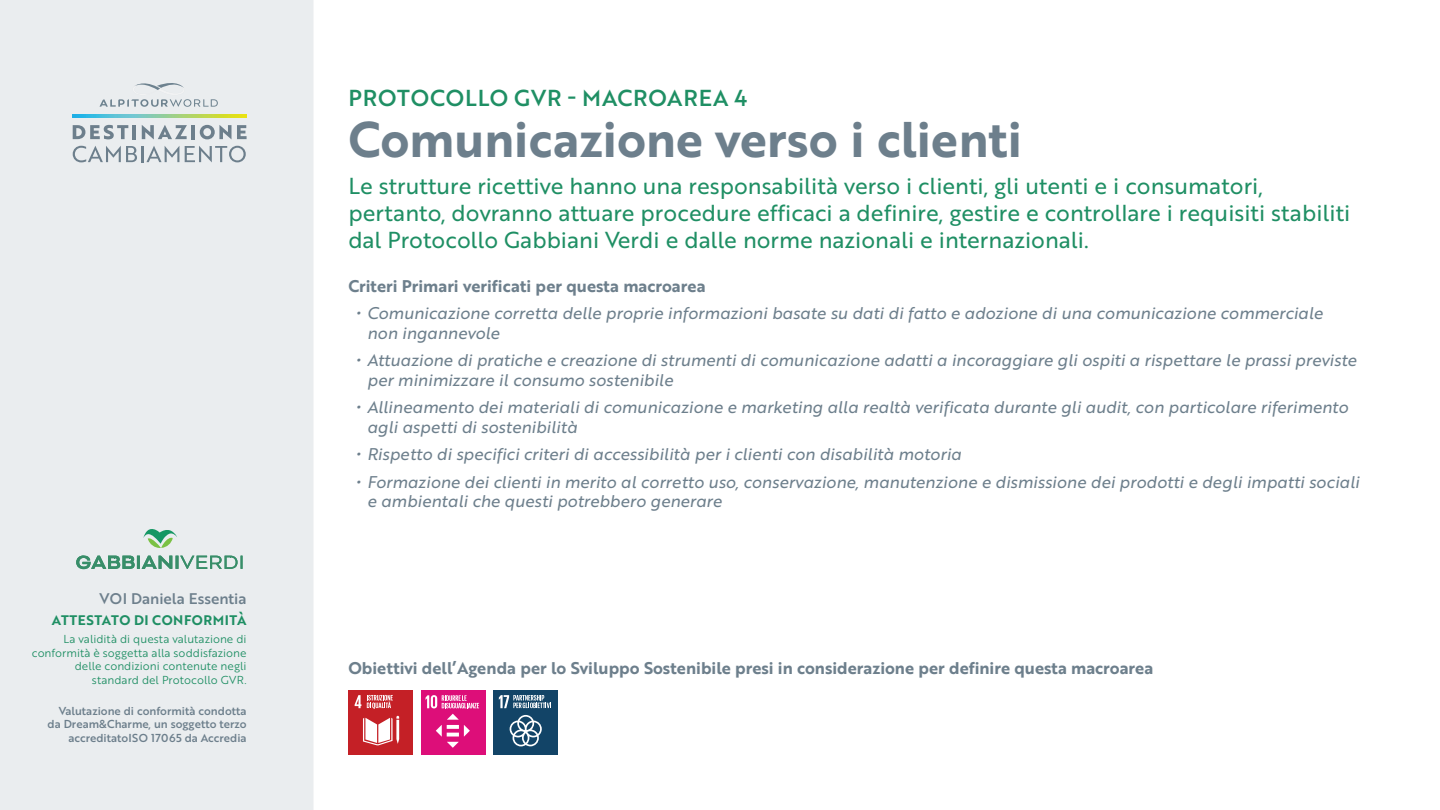
<style>
.page{position:relative;width:1440px;height:810px;background:#fff}
.page>*{position:absolute;margin:0;border:0;box-sizing:border-box;transform-origin:0 0}
.t1{font:48.75px "Brother 1816 Bold";color:#6d7f8c}
.t2{font:22.5px/27px "Brother 1816 Regular";color:#1f8f64}
.t3{font:22.5px "Brother 1816 Medium";letter-spacing:.04em;color:#1f8f64}
.t4{font:16.5px/19.8px "Brother 1816 Regular Italic";color:#6d7f8c}
.t5{font:16.5px "Brother 1816 Bold";color:#6d7f8c}
.t6{font:15px "Brother 1816 Medium";color:#6d7f8c}
.t7{font:13.5px "Brother 1816 Bold";letter-spacing:.04em;color:#1f8f64}
.t8{font:11.25px/13.5px "Brother 1816 Book";color:#1f8f64;text-align:right}
.t9{font:11.25px/13.5px "Brother 1816 Medium";color:#6d7f8c;text-align:right}
</style>
<div class="page">
<div style="left:0;top:0;width:314px;height:810px;background:#eaedef"></div>
<svg style="left:100px;top:83px;width:118px;height:24px;background:#d9dee1"></svg>
<svg style="left:73px;top:115px;width:174px;height:2px"></svg>
<svg style="left:73px;top:125px;width:55px;height:14px"></svg>
<hr style="left:133px;top:125px;width:3px;height:14px;background:#6d7f8c">
<svg style="left:142px;top:125px;width:45px;height:14px"></svg>
<hr style="left:191px;top:125px;width:4px;height:14px;background:#6d7f8c">
<svg style="left:200px;top:125px;width:47px;height:14px"></svg>
<svg style="left:73px;top:146px;width:106px;height:16px;background:#c2c9cf"></svg>
<svg style="left:185px;top:146px;width:61px;height:16px"></svg>
<svg style="left:76px;top:555px;width:167px;height:14px;background:#92bdac"></svg>
<svg style="left:143px;top:529px;width:34px;height:19px"></svg>
<div style="left:348px;top:690px;width:65px;height:65px;background:#c42026"></div>
<svg style="left:355px;top:695px;width:6px;height:13px"></svg>
<svg style="left:363px;top:716px;width:36px;height:29px"></svg>
<svg style="left:367px;top:695px;width:26px;height:14px"></svg>
<div style="left:421px;top:690px;width:64px;height:65px;background:#dd0e79"></div>
<svg style="left:436px;top:714px;width:34px;height:34px"></svg>
<svg style="left:426px;top:695px;width:53px;height:13px"></svg>
<div style="left:493px;top:690px;width:65px;height:65px;background:#124467"></div>
<svg style="left:510px;top:715px;width:32px;height:31px"></svg>
<svg style="left:499px;top:695px;width:52px;height:13px"></svg>
<p class="t6" style="left:100px;top:588px;width:148px">VOI Daniela Essentia</p>
<p class="t7" style="left:52px;top:610px;width:196px">ATTESTATO DI CONFORMITÀ</p>
<p class="t8" style="left:32px;top:632px;width:216px">La validità di questa valutazione di conformità è soggetta alla soddisfazione delle condizioni contenute negli standard del Protocollo GVR.</p>
<p class="t9" style="left:48px;top:704px;width:200px">Valutazione di conformità condotta da Dream&amp;Charme, un soggetto terzo accreditatoISO 17065 da Accredia</p>
<h2 class="t3" style="left:348px;top:81px;width:401px">PROTOCOLLO GVR - MACROAREA 4</h2>
<h1 class="t1" style="left:348px;top:102px;width:675px">Comunicazione verso i clienti</h1>
<p class="t2" style="left:348px;top:171px;width:1003px">Le strutture ricettive hanno una responsabilità verso i clienti, gli utenti e i consumatori, pertanto, dovranno attuare procedure efficaci a definire, gestire e controllare i requisiti stabiliti dal Protocollo Gabbiani Verdi e dalle norme nazionali e internazionali.</p>
<p class="t5" style="left:348px;top:273px;width:359px">Criteri Primari verificati per questa macroarea</p>
<p class="t4" style="left:367px;top:303px;width:957px;text-indent:-11px">• Comunicazione corretta delle proprie informazioni basate su dati di fatto e adozione di una comunicazione commerciale non ingannevole</p>
<p class="t4" style="left:367px;top:350px;width:991px;text-indent:-11px">• Attuazione di pratiche e creazione di strumenti di comunicazione adatti a incoraggiare gli ospiti a rispettare le prassi previste per minimizzare il consumo sostenibile</p>
<p class="t4" style="left:367px;top:397px;width:983px;text-indent:-11px">• Allineamento dei materiali di comunicazione e marketing alla realtà verificata durante gli audit, con particolare riferimento agli aspetti di sostenibilità</p>
<p class="t4" style="left:356px;top:444px;width:607px">• Rispetto di specifici criteri di accessibilità per i clienti con disabilità motoria</p>
<p class="t4" style="left:367px;top:471px;width:994px;text-indent:-11px">• Formazione dei clienti in merito al corretto uso, conservazione, manutenzione e dismissione dei prodotti e degli impatti sociali e ambientali che questi potrebbero generare</p>
<p class="t5" style="left:348px;top:656px;width:807px">Obiettivi dell’Agenda per lo Sviluppo Sostenibile presi in considerazione per definire questa macroarea</p>
</div>
